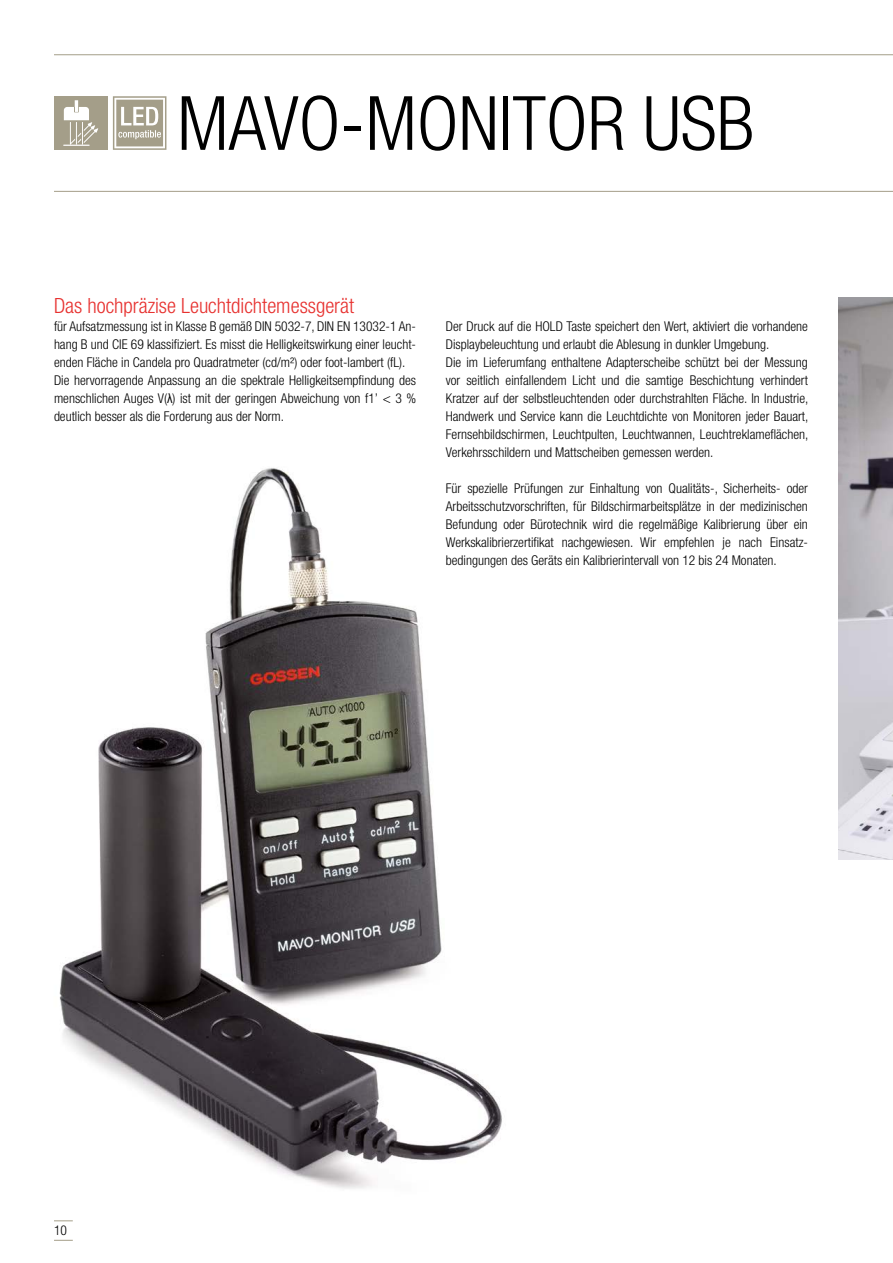
<style>
.page{position:relative;width:893px;height:1263px;background:#fff}
.page>*{position:absolute;margin:0;border:0;box-sizing:border-box;transform-origin:0 0}
.t1{font:300 condensed 75px "Helvetica Neue LT Std";color:#000}
.t2{font:300 condensed 21px "Helvetica Neue LT Std";color:#e73230}
.t3{font:300 condensed 13.5px/18px "Helvetica Neue LT Std";color:#000}
.s1{font-family:"Arial Narrow";font-weight:400;font-stretch:normal}
</style>
<div class="page">
<img style="left:54px;top:468px;width:448px;height:773px">
<div style="left:54px;top:96px;width:54px;height:54px;background:#a49e89"></div>
<svg style="left:63px;top:100px;width:35px;height:46px"></svg>
<hr style="left:54px;top:191px;width:839px;height:1px;background:#a49e89">
<hr style="left:54px;top:54px;width:839px;height:1px;background:#a49e89">
<svg style="left:113px;top:96px;width:53px;height:54px"></svg>
<img style="left:839px;top:298px;width:54px;height:561px">
<h1 class="t1" style="left:177px;top:80px;width:578px">MAVO-MONITOR USB</h1>
<h2 class="t2" style="left:54px;top:293px;width:302px">Das hochpräzise Leuchtdichtemessgerät</h2>
<p class="t3" style="left:54px;top:317px;width:364px">für Aufsatzmessung ist in Klasse B gemäß DIN 5032-7, DIN EN 13032-1 An&shy;hang B und CIE 69 klassifiziert. Es misst die Helligkeitswirkung einer leucht&shy;enden Fläche in Candela pro Quadratmeter (cd/m²) oder foot-lambert (fL).<br>Die hervorragende Anpassung an die spektrale Helligkeitsempfindung des menschlichen Auges V(<span class="s1">λ</span>) ist mit der geringen Abweichung von f1’ &lt; 3 % deutlich besser als die Forderung aus der Norm.</p>
<p class="t3" style="left:446px;top:317px;width:364px">Der Druck auf die HOLD Taste speichert den Wert, aktiviert die vorhandene Displaybeleuchtung und erlaubt die Ablesung in dunkler Umgebung.<br>Die im Lieferumfang enthaltene Adapterscheibe schützt bei der Messung vor seitlich einfallendem Licht und die samtige Beschichtung verhindert Kratzer auf der selbstleuchtenden oder durchstrahlten Fläche. In Industrie, Handwerk und Service kann die Leuchtdichte von Monitoren jeder Bauart, Fernsehbildschirmen, Leuchtpulten, Leuchtwannen, Leuchtreklameflächen, Verkehrsschildern und Mattscheiben gemessen werden.</p>
<p class="t3" style="left:446px;top:479px;width:364px;text-align:justify">Für spezielle Prüfungen zur Einhaltung von Qualitäts-, Sicherheits- oder Arbeitsschutzvorschriften, für Bildschirmarbeitsplätze in der medizinischen Befundung oder Bürotechnik wird die regelmäßige Kalibrierung über ein Werkskalibrierzertifikat nachgewiesen. Wir empfehlen je nach Einsatz&shy;bedingungen des Geräts ein Kalibrierintervall von 12 bis 24 Monaten.</p>
<p class="t3" style="left:54px;top:1221px;width:14px">10</p>
</div>
